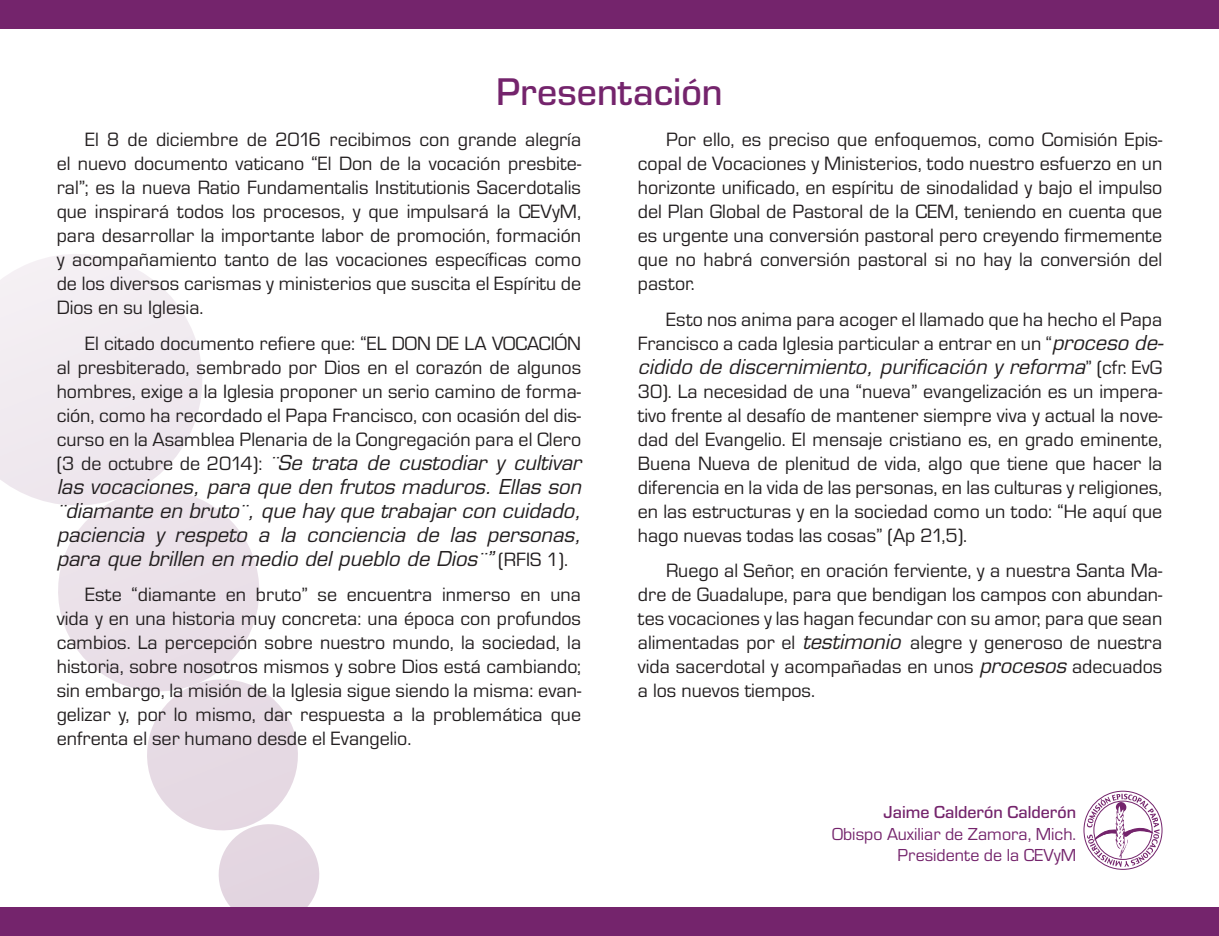
<style>
.page{position:relative;width:1219px;height:936px;background:#fff}
.page>*{position:absolute;margin:0;border:0;box-sizing:border-box;transform-origin:0 0}
.t1{font:500 40px "Eurostile T";color:#74246c}
.t2{font:20px/24px "Eurostile T";color:#231f20;text-align:justify}
.t3{font:italic 20px/24px "Eurostile";color:#231f20;text-align:justify}
.t4{font:18px/21.6px "Eurostile T";color:#74246c;text-align:right}
.t5{font:500 18px "Eurostile T";color:#74246c}
.s1{font-family:"Eurostile T";font-style:normal}
.s2{font-family:"Eurostile";font-style:italic}
</style>
<div class="page">
<svg style="left:0;top:254px;width:202px;height:247px"></svg>
<svg style="left:45px;top:477px;width:214px;height:212px"></svg>
<svg style="left:137px;top:669px;width:183px;height:238px"></svg>
<svg style="left:1084px;top:790px;width:78px;height:79px"></svg>
<div style="left:0;top:0;width:1219px;height:28px;background:#74246c"></div>
<div style="left:0;top:907px;width:1219px;height:28px;background:#74246c"></div>
<h1 class="t1" style="left:496px;top:71px;width:228px">Presentación</h1>
<p class="t2" style="left:57px;top:128px;width:526px;text-indent:28px">El 8 de diciembre de 2016 recibimos con grande alegría el nuevo documento vaticano “El Don de la vocación presbite&shy;ral”; es la nueva Ratio Fundamentalis Institutionis Sacerdotalis que inspirará todos los procesos, y que impulsará la CEVyM, para desarrollar la importante labor de promoción, formación y acompañamiento tanto de las vocaciones específicas como de los diversos carismas y ministerios que suscita el Espíritu de Dios en su Iglesia.</p>
<p class="t2" style="left:57px;top:331px;width:526px;text-indent:28px">El citado documento refiere que: “EL DON DE LA VOCACIÓN al presbiterado, sembrado por Dios en el corazón de algunos hombres, exige a la Iglesia proponer un serio camino de forma&shy;ción, como ha recordado el Papa Francisco, con ocasión del dis&shy;curso en la Asamblea Plenaria de la Congregación para el Clero</p>
<p class="t3" style="left:57px;top:450px;width:526px"><span class="s1">(3 de octubre de 2014):</span> ¨Se trata de custodiar y cultivar las vocaciones, para que den frutos maduros. Ellas son ¨diamante en bruto¨, que hay que trabajar con cuidado, paciencia y respeto a la conciencia de las personas, para que brillen en medio del pueblo de Dios¨” <span class="s1">(RFIS 1).</span></p>
<p class="t2" style="left:57px;top:582px;width:526px;text-indent:28px">Este “diamante en bruto” se encuentra inmerso en una vida y en una historia muy concreta: una época con profundos cambios. La percepción sobre nuestro mundo, la sociedad, la historia, sobre nosotros mismos y sobre Dios está cambiando; sin embargo, la misión de la Iglesia sigue siendo la misma: evan&shy;gelizar y, por lo mismo, dar respuesta a la problemática que enfrenta el ser humano desde el Evangelio.</p>
<p class="t2" style="left:638px;top:128px;width:526px;text-indent:28px">Por ello, es preciso que enfoquemos, como Comisión Epis&shy;copal de Vocaciones y Ministerios, todo nuestro esfuerzo en un horizonte unificado, en espíritu de sinodalidad y bajo el impulso del Plan Global de Pastoral de la CEM, teniendo en cuenta que es urgente una conversión pastoral pero creyendo firmemente que no habrá conversión pastoral si no hay la conversión del pastor.</p>
<p class="t2" style="left:638px;top:307px;width:527px;text-align:right">Esto nos anima para acoger el llamado que ha hecho el Papa<br>Francisco a cada Iglesia particular a entrar en un “<span class="s2">proceso de-</span></p>
<p class="t3" style="left:638px;top:354px;width:526px">cidido de discernimiento, purificación y reforma<span class="s1">” (cfr. EvG</span></p>
<p class="t2" style="left:638px;top:379px;width:526px">30). La necesidad de una “nueva” evangelización es un impera&shy;tivo frente al desafío de mantener siempre viva y actual la nove&shy;dad del Evangelio. El mensaje cristiano es, en grado eminente, Buena Nueva de plenitud de vida, algo que tiene que hacer la diferencia en la vida de las personas, en las culturas y religiones, en las estructuras y en la sociedad como un todo: “He aquí que hago nuevas todas las cosas” (Ap 21,5).</p>
<p class="t2" style="left:638px;top:558px;width:526px;text-indent:28px">Ruego al Señor, en oración ferviente, y a nuestra Santa Ma&shy;dre de Guadalupe, para que bendigan los campos con abundan&shy;tes vocaciones y las hagan fecundar con su amor, para que sean alimentadas por el <span class="s2">testimonio</span> alegre y generoso de nuestra vida sacerdotal y acompañadas en unos <span class="s2">procesos</span> adecuados a los nuevos tiempos.</p>
<p class="t5" style="left:884px;top:802px;width:194px">Jaime Calderón Calderón</p>
<p class="t4" style="left:832px;top:822px;width:246px">Obispo Auxiliar de Zamora, Mich.<br>Presidente de la CEVyM</p>
</div>
